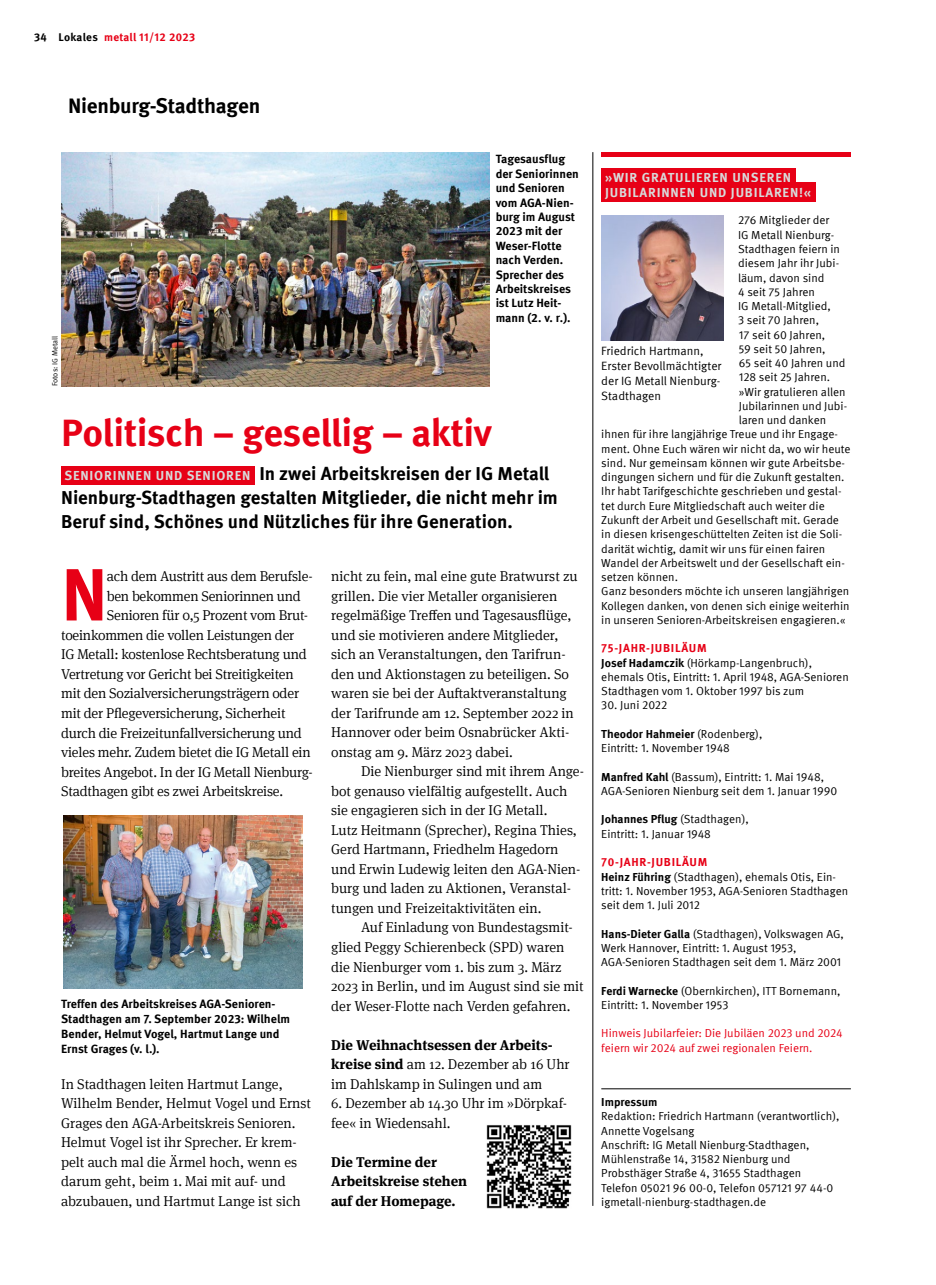
<style>
.page{position:relative;width:936px;height:1285px;background:#fff}
.page>*{position:absolute;margin:0;border:0;box-sizing:border-box;transform-origin:0 0}
.t1{font:700 73.8px "Meta IGM";color:#e70016}
.t2{font:700 38.25px "Meta IGM";letter-spacing:-.01em;color:#e70016}
.t3{font:700 21px "Meta IGM";letter-spacing:-.01em;color:#000}
.t4{font:700 18.75px/24px "Meta IGM";color:#000}
.t5{font:300 14.25px/19.5px "Meta Serif IGM";color:#000}
.t6{font:700 14.25px/19.5px "Meta Serif IGM";color:#000}
.t7{font:700 13.2px/14.2px "Meta IGM";letter-spacing:.06em;color:#d8dada}
.t8{font:700 12px/14.4px "Meta IGM";color:#000}
.t9{font:12px/15px "Meta IGM";color:#000}
.t10{font:11.7px/14.2px "Meta IGM";color:#000}
.t11{font:11.7px/14.2px "Meta IGM";color:#e70016}
.t12{font:700 11.7px "Meta IGM";color:#000}
.t13{font:700 11.25px "Meta IGM";letter-spacing:.025em;color:#e70016}
.t14{font:7.5px "Meta IGM";color:#000}
.s1{color:#000}
.s2{font-family:"Meta Serif IGM"}
.s3{font-size:13.2px;color:#d8dada}
.s4{font-weight:700}
.s5{font-weight:700;color:#e70016}
</style>
<div class="page">
<div style="left:61px;top:466px;width:194px;height:18px;background:#e70016"></div>
<hr style="left:601px;top:1088px;width:249px;height:1px;background:#000">
<img style="left:61px;top:152px;width:428px;height:234px">
<div style="left:601px;top:152px;width:249px;height:5px;background:#e70016"></div>
<div style="left:601px;top:168px;width:194px;height:20px;background:#e70016"></div>
<div style="left:601px;top:182px;width:214px;height:20px;background:#e70016"></div>
<img style="left:601px;top:216px;width:122px;height:124px">
<img style="left:486px;top:1125px;width:86px;height:84px">
<img style="left:63px;top:815px;width:239px;height:173px">
<hr style="left:592px;top:152px;width:1px;height:1053px;background:#000">
<p class="t13" style="left:34px;top:28px;width:162px"><span class="s1">34 Lokales</span> metall 11/12 2023</p>
<h3 class="t3" style="left:68px;top:89px;width:194px">Nienburg-Stadthagen</h3>
<p class="t14" style="left:49px;top:386px;width:52px;rotate:-90deg">Fotos: IG Metall</p>
<p class="t8" style="left:495px;top:151px;width:85px">Tagesausflug der Seniorinnen und Senioren vom AGA-Nien&shy;burg im August<br>2023 mit der<br>Weser-Flotte nach Verden.<br>Sprecher des<br>Arbeitskreises ist Lutz Heit&shy;mann (2. v. r.).</p>
<h2 class="t2" style="left:61px;top:402px;width:432px">Politisch <span class="s2">–</span> gesellig <span class="s2">–</span> aktiv</h2>
<h3 class="t4" style="left:61px;top:460px;width:498px"><span class="s3">SENIORINNEN UND SENIOREN</span> In zwei Arbeitskreisen der IG Metall<br>Nienburg-Stadthagen gestalten Mitglieder, die nicht mehr im<br>Beruf sind, Schönes und Nützliches für ihre Generation.</h3>
<h1 class="t1" style="left:61px;top:537px;width:48px">N</h1>
<p class="t5" style="left:107px;top:566px;width:207px">ach dem Austritt aus dem Berufsle-</p>
<p class="t5" style="left:331px;top:566px;width:248px">nicht zu fein, mal eine gute Bratwurst zu grillen. Die vier Metaller organisieren regelmäßige Treffen und Tagesausflüge, und sie motivieren andere Mitglieder, sich an Veranstaltungen, den Tarifrun&shy;den und Aktionstagen zu beteiligen. So waren sie bei der Auftaktveranstaltung der Tarifrunde am 12. September 2022 in Hannover oder beim Osnabrücker Akti&shy;onstag am 9. März 2023 dabei.</p>
<p class="t5" style="left:331px;top:761px;width:254px;text-indent:30px">Die Nienburger sind mit ihrem Ange&shy;bot genauso vielfältig aufgestellt. Auch sie engagieren sich in der IG Metall.<br>Lutz Heitmann (Sprecher), Regina Thies, Gerd Hartmann, Friedhelm Hagedorn und Erwin Ludewig leiten den AGA-Nien&shy;burg und laden zu Aktionen, Veranstal&shy;tungen und Freizeitaktivitäten ein.</p>
<p class="t5" style="left:331px;top:916px;width:254px;text-indent:30px">Auf Einladung von Bundestagsmit&shy;glied Peggy Schierenbeck (SPD) waren die Nienburger vom 1. bis zum 3. März 2023 in Berlin, und im August sind sie mit der Weser-Flotte nach Verden gefahren.</p>
<p class="t5" style="left:331px;top:1033px;width:240px"><span class="s4">Die Weihnachtsessen der Arbeits&shy;kreise sind</span> am 12. Dezember ab 16 Uhr im Dahlskamp in Sulingen und am</p>
<p class="t5" style="left:331px;top:1092px;width:237px">6. Dezember ab 14.30 Uhr im »Dörpkaf&shy;fee« in Wiedensahl.</p>
<p class="t6" style="left:331px;top:1150px;width:137px">Die Termine der<br>Arbeitskreise stehen auf der Homepage.</p>
<p class="t5" style="left:107px;top:585px;width:196px">ben bekommen Seniorinnen und</p>
<p class="t5" style="left:107px;top:605px;width:203px">Senioren für 0,5 Prozent vom Brut-</p>
<p class="t5" style="left:61px;top:624px;width:235px">toeinkommen die vollen Leistungen der</p>
<p class="t5" style="left:61px;top:644px;width:247px">IG Metall: kostenlose Rechtsberatung und</p>
<p class="t5" style="left:61px;top:663px;width:234px">Vertretung vor Gericht bei Streitigkeiten</p>
<p class="t5" style="left:61px;top:683px;width:239px">mit den Sozialversicherungsträgern oder</p>
<p class="t5" style="left:61px;top:702px;width:226px">mit der Pflegeversicherung, Sicherheit</p>
<p class="t5" style="left:61px;top:722px;width:242px">durch die Freizeitunfallversicherung und</p>
<p class="t5" style="left:61px;top:741px;width:251px">vieles mehr. Zudem bietet die IG Metall ein</p>
<p class="t5" style="left:61px;top:761px;width:253px">breites Angebot. In der IG Metall Nienburg-</p>
<p class="t5" style="left:61px;top:780px;width:223px">Stadthagen gibt es zwei Arbeitskreise.</p>
<p class="t8" style="left:61px;top:995px;width:230px;line-height:15px">Treffen des Arbeitskreises AGA-Senioren-Stadthagen am 7. September 2023: Wilhelm Bender, Helmut Vogel, Hartmut Lange und Ernst Grages (v. l.).</p>
<p class="t5" style="left:61px;top:1073px;width:251px">In Stadthagen leiten Hartmut Lange, Wilhelm Bender, Helmut Vogel und Ernst Grages den AGA-Arbeitskreis Senioren.<br>Helmut Vogel ist ihr Sprecher. Er krem&shy;pelt auch mal die Ärmel hoch, wenn es darum geht, beim 1. Mai mit auf- und abzubauen, und Hartmut Lange ist sich</p>
<p class="t7" style="left:605px;top:170px;width:208px">»WIR GRATULIEREN UNSEREN<br>JUBILARINNEN UND JUBILAREN!«</p>
<p class="t10" style="left:738px;top:212px;width:93px">276 Mitglieder der</p>
<p class="t10" style="left:738px;top:227px;width:98px">IG Metall Nienburg-</p>
<p class="t10" style="left:738px;top:241px;width:103px">Stadthagen feiern in</p>
<p class="t10" style="left:738px;top:255px;width:103px">diesem Jahr ihr Jubi-</p>
<p class="t10" style="left:738px;top:269px;width:88px">läum, davon sind</p>
<p class="t10" style="left:738px;top:284px;width:78px">4 seit 75 Jahren</p>
<p class="t10" style="left:738px;top:298px;width:94px">IG Metall-Mitglied,</p>
<p class="t10" style="left:738px;top:312px;width:82px">3 seit 70 Jahren,</p>
<p class="t10" style="left:738px;top:326px;width:88px">17 seit 60 Jahren,</p>
<p class="t10" style="left:738px;top:341px;width:88px">59 seit 50 Jahren,</p>
<p class="t10" style="left:738px;top:355px;width:108px">65 seit 40 Jahren und</p>
<p class="t10" style="left:738px;top:369px;width:93px">128 seit 25 Jahren.</p>
<p class="t10" style="left:738px;top:383px;width:108px">»Wir gratulieren allen</p>
<p class="t10" style="left:738px;top:398px;width:110px">Jubilarinnen und Jubi-</p>
<p class="t10" style="left:738px;top:412px;width:89px">laren und danken</p>
<p class="t10" style="left:601px;top:426px;width:238px">ihnen für ihre langjährige Treue und ihr Engage-</p>
<p class="t10" style="left:601px;top:440px;width:251px">ment. Ohne Euch wären wir nicht da, wo wir heute</p>
<p class="t10" style="left:601px;top:455px;width:245px">sind. Nur gemeinsam können wir gute Arbeitsbe-</p>
<p class="t10" style="left:601px;top:469px;width:245px">dingungen sichern und für die Zukunft gestalten.</p>
<p class="t10" style="left:601px;top:483px;width:242px">Ihr habt Tarifgeschichte geschrieben und gestal-</p>
<p class="t10" style="left:601px;top:497px;width:225px">tet durch Eure Mitgliedschaft auch weiter die</p>
<p class="t10" style="left:601px;top:512px;width:239px">Zukunft der Arbeit und Gesellschaft mit. Gerade</p>
<p class="t10" style="left:601px;top:526px;width:242px">in diesen krisengeschüttelten Zeiten ist die Soli-</p>
<p class="t10" style="left:601px;top:540px;width:225px">darität wichtig, damit wir uns für einen fairen</p>
<p class="t10" style="left:601px;top:554px;width:245px">Wandel der Arbeitswelt und der Gesellschaft ein-</p>
<p class="t10" style="left:601px;top:569px;width:78px">setzen können.</p>
<p class="t10" style="left:601px;top:583px;width:249px">Ganz besonders möchte ich unseren langjährigen</p>
<p class="t10" style="left:601px;top:597px;width:250px">Kollegen danken, von denen sich einige weiterhin</p>
<p class="t10" style="left:601px;top:611px;width:246px">in unseren Senioren-Arbeitskreisen engagieren.«</p>
<p class="t10" style="left:601px;top:640px;width:249px"><span class="s5">75-JAHR-JUBILÄUM<br></span><span class="s4">Josef Hadamczik</span> (Hörkamp-Langenbruch), ehemals Otis, Eintritt: 1. April 1948, AGA-Senioren Stadthagen vom 1. Oktober 1997 bis zum</p>
<p class="t10" style="left:601px;top:697px;width:67px">30. Juni 2022</p>
<p class="t10" style="left:601px;top:725px;width:162px"><span class="s4">Theodor Hahmeier</span> (Rodenberg),<br>Eintritt: 1. November 1948</p>
<p class="t10" style="left:601px;top:768px;width:237px"><span class="s4">Manfred Kahl</span> (Bassum), Eintritt: 1. Mai 1948,<br>AGA-Senioren Nienburg seit dem 1. Januar 1990</p>
<p class="t10" style="left:601px;top:811px;width:149px"><span class="s4">Johannes Pflug</span> (Stadthagen),<br>Eintritt: 1. Januar 1948</p>
<p class="t10" style="left:601px;top:854px;width:248px"><span class="s5">70-JAHR-JUBILÄUM<br></span><span class="s4">Heinz Führing</span> (Stadthagen), ehemals Otis, Ein&shy;tritt: 1. November 1953, AGA-Senioren Stadthagen seit dem 1. Juli 2012</p>
<p class="t10" style="left:601px;top:925px;width:244px"><span class="s4">Hans-Dieter Galla</span> (Stadthagen), Volkswagen AG,<br>Werk Hannover, Eintritt: 1. August 1953,<br>AGA-Senioren Stadthagen seit dem 1. März 2001</p>
<p class="t10" style="left:601px;top:982px;width:241px"><span class="s4">Ferdi Warnecke</span> (Obernkirchen), ITT Bornemann,<br>Eintritt: 1. November 1953</p>
<p class="t11" style="left:601px;top:1025px;width:243px">Hinweis Jubilarfeier: Die Jubiläen 2023 und 2024 feiern wir 2024 auf zwei regionalen Feiern.</p>
<p class="t9" style="left:601px;top:343px;width:122px">Friedrich Hartmann,<br>Erster Bevollmächtigter der IG Metall Nienburg-<br>Stadthagen</p>
<p class="t12" style="left:601px;top:1092px;width:58px">Impressum</p>
<p class="t10" style="left:601px;top:1108px;width:240px">Redaktion: Friedrich Hartmann (verantwortlich), Annette Vogelsang<br>Anschrift: IG Metall Nienburg-Stadthagen, Mühlenstraße 14, 31582 Nienburg und<br>Probst häger Straße 4, 31655 Stadthagen Telefon 05021 96 00-0, Telefon 057121 97 44-0 igmetall-nienburg-stadthagen.de</p>
</div>
